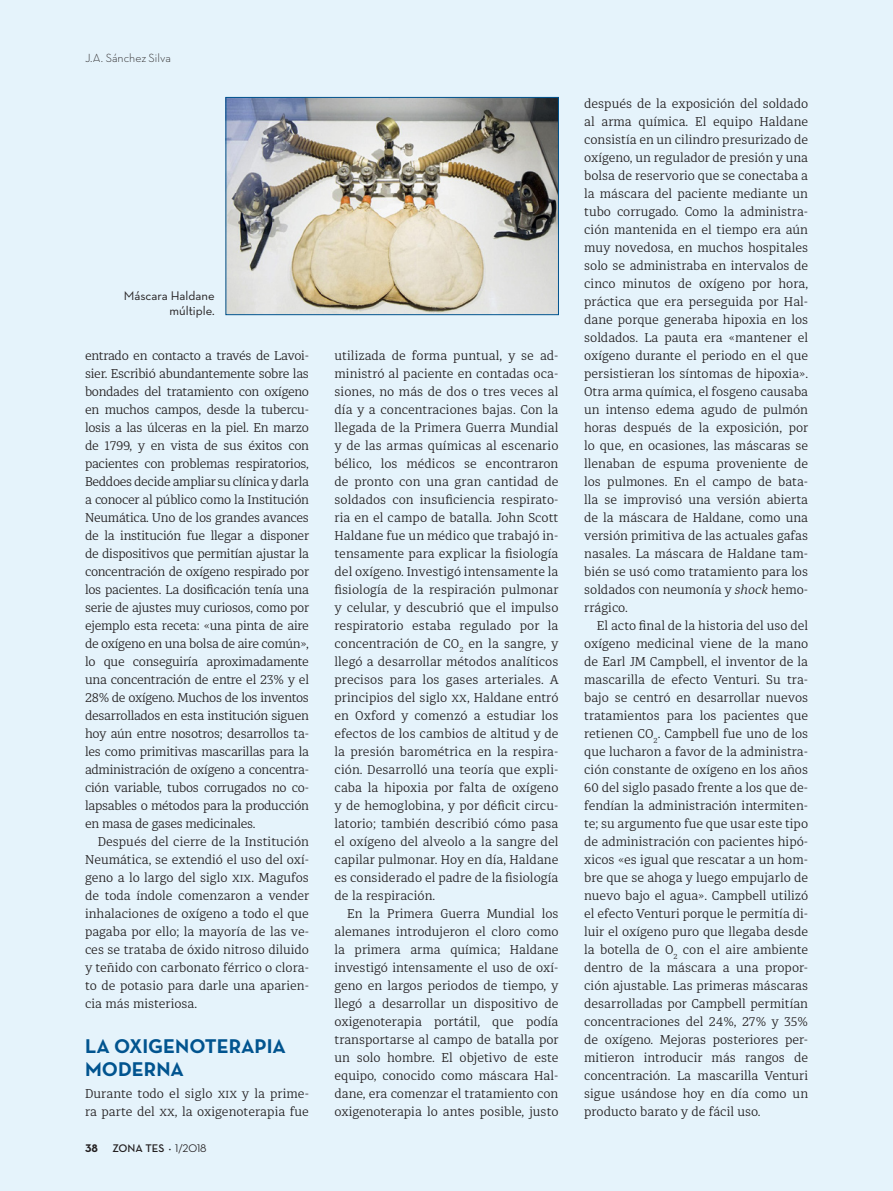
<style>
.page{position:relative;width:893px;height:1191px;background:#e5f3fb}
.page>*{position:absolute;margin:0;border:0;box-sizing:border-box;transform-origin:0 0}
.LADILLO_1{font:700 20.25px/22.5px "Neutra Text";color:#01548f}
.text{font:300 12.75px/18px "Diaria Pro";color:#231f20;text-align:justify}
.t1{font:12.75px/15.3px "Neutra Text";color:#231f20;text-align:right}
.t2{font:300 12px "Neutra Text TF";color:#231f20}
.t3{font:600 11.25px "Neutra Text";color:#231f20}
.t4{font:11.25px "Neutra Text TF Bold Alt";color:#231f20}
.s1{font-family:"Neutra Disp";font-weight:700}
.s2{font-family:"Neutra Disp";font-weight:500}
.s3{font-style:italic}
</style>
<div class="page">
<img style="left:228px;top:99px;width:329px;height:214px">
<div style="left:226px;top:97px;width:333px;height:218px;border:1px solid #01548f"></div>
<p class="t2" style="left:85px;top:51px;width:87px">J.A. Sánchez Silva</p>
<p class="t1" style="left:124px;top:287px;width:92px">Máscara Haldane múltiple.</p>
<p class="text" style="left:85px;top:347px;width:226px">entrado en contacto a través de Lavoi&shy;sier. Escribió abundantemente sobre las bondades del tratamiento con oxígeno en muchos campos, desde la tubercu&shy;losis a las úlceras en la piel. En marzo de 1799, y en vista de sus éxitos con pacientes con problemas respiratorios, Beddoes decide ampliar su clínica y darla a conocer al público como la Institución Neumática. Uno de los grandes avances de la institución fue llegar a disponer de dispositivos que permitían ajustar la concentración de oxígeno respirado por los pacientes. La dosificación tenía una serie de ajustes muy curiosos, como por ejemplo esta receta: «una pinta de aire de oxígeno en una bolsa de aire común», lo que conseguiría aproximadamente una concentración de entre el 23% y el 28% de oxígeno. Muchos de los inventos desarrollados en esta institución siguen hoy aún entre nosotros; desarrollos ta&shy;les como primitivas mascarillas para la administración de oxígeno a concentra&shy;ción variable, tubos corrugados no co&shy;lapsables o métodos para la producción en masa de gases medicinales.</p>
<p class="text" style="left:85px;top:833px;width:226px;text-indent:13px">Después del cierre de la Institución Neumática, se extendió el uso del oxí&shy;geno a lo largo del siglo xix. Magufos de toda índole comenzaron a vender inhalaciones de oxígeno a todo el que pagaba por ello; la mayoría de las ve&shy;ces se trataba de óxido nitroso diluido y teñido con carbonato férrico o clora&shy;to de potasio para darle una aparien&shy;cia más misteriosa.</p>
<p class="LADILLO_1" style="left:85px;top:1034px;width:202px">LA OXIGENOTERAPIA<br>MODERNA</p>
<p class="text" style="left:85px;top:1085px;width:225px">Durante todo el siglo xix y la prime&shy;ra parte del xx, la oxigenoterapia fue</p>
<p class="t4" style="left:85px;top:1141px;width:15px">38</p>
<p class="t3" style="left:112px;top:1141px;width:96px">ZONA TES <span class="s1">÷</span> <span class="s2">1/2018</span></p>
<p class="text" style="left:334px;top:347px;width:226px">utilizada de forma puntual, y se ad&shy;ministró al paciente en contadas oca&shy;siones, no más de dos o tres veces al día y a concentraciones bajas. Con la llegada de la Primera Guerra Mundial y de las armas químicas al escenario bélico, los médicos se encontraron de pronto con una gran cantidad de soldados con insuficiencia respirato&shy;ria en el campo de batalla. John Scott Haldane fue un médico que trabajó in&shy;tensamente para explicar la fisiología del oxígeno. Investigó intensamente la fisiología de la respiración pulmonar y celular, y descubrió que el impulso respiratorio estaba regulado por la concentración de CO<sub>2</sub> en la sangre, y llegó a desarrollar métodos analíticos precisos para los gases arteriales. A principios del siglo xx, Haldane entró en Oxford y comenzó a estudiar los efectos de los cambios de altitud y de la presión barométrica en la respira&shy;ción. Desarrolló una teoría que expli&shy;caba la hipoxia por falta de oxígeno y de hemoglobina, y por déficit circu&shy;latorio; también describió cómo pasa el oxígeno del alveolo a la sangre del capilar pulmonar. Hoy en día, Haldane es considerado el padre de la fisiología de la respiración.</p>
<p class="text" style="left:334px;top:905px;width:226px;text-indent:13px">En la Primera Guerra Mundial los alemanes introdujeron el cloro como la primera arma química; Haldane investigó intensamente el uso de oxí&shy;geno en largos periodos de tiempo, y llegó a desarrollar un dispositivo de oxigenoterapia portátil, que podía transportarse al campo de batalla por un solo hombre. El objetivo de este equipo, conocido como máscara Hal&shy;dane, era comenzar el tratamiento con oxigenoterapia lo antes posible, justo</p>
<p class="text" style="left:584px;top:95px;width:226px">después de la exposición del soldado al arma química. El equipo Haldane consistía en un cilindro presurizado de oxígeno, un regulador de presión y una bolsa de reservorio que se conectaba a la máscara del paciente mediante un tubo corrugado. Como la administra&shy;ción mantenida en el tiempo era aún muy novedosa, en muchos hospitales solo se administraba en intervalos de cinco minutos de oxígeno por hora, práctica que era perseguida por Hal&shy;dane porque generaba hipoxia en los soldados. La pauta era «mantener el oxígeno durante el periodo en el que persistieran los síntomas de hipoxia».<br>Otra arma química, el fosgeno causaba un intenso edema agudo de pulmón horas después de la exposición, por lo que, en ocasiones, las máscaras se llenaban de espuma proveniente de los pulmones. En el campo de bata&shy;lla se improvisó una versión abierta de la máscara de Haldane, como una versión primitiva de las actuales gafas nasales. La máscara de Haldane tam&shy;bién se usó como tratamiento para los soldados con neumonía y <span class="s3">shock</span> hemo&shy;rrágico.</p>
<p class="text" style="left:584px;top:617px;width:225px;text-indent:13px">El acto final de la historia del uso del oxígeno medicinal viene de la mano de Earl JM Campbell, el inventor de la mascarilla de efecto Venturi. Su tra&shy;bajo se centró en desarrollar nuevos tratamientos para los pacientes que retienen CO<sub>2</sub>. Campbell fue uno de los que lucharon a favor de la administra&shy;ción constante de oxígeno en los años 60 del siglo pasado frente a los que de&shy;fendían la administración intermiten&shy;te; su argumento fue que usar este tipo de administración con pacientes hipó&shy;xicos «es igual que rescatar a un hom&shy;bre que se ahoga y luego empujarlo de nuevo bajo el agua». Campbell utilizó el efecto Venturi porque le permitía di&shy;luir el oxígeno puro que llegaba desde la botella de O<sub>2</sub> con el aire ambiente dentro de la máscara a una propor&shy;ción ajustable. Las primeras máscaras desarrolladas por Campbell permitían concentraciones del 24%, 27% y 35% de oxígeno. Mejoras posteriores per&shy;mitieron introducir más rangos de concentración. La mascarilla Venturi sigue usándose hoy en día como un producto barato y de fácil uso.</p>
</div>
